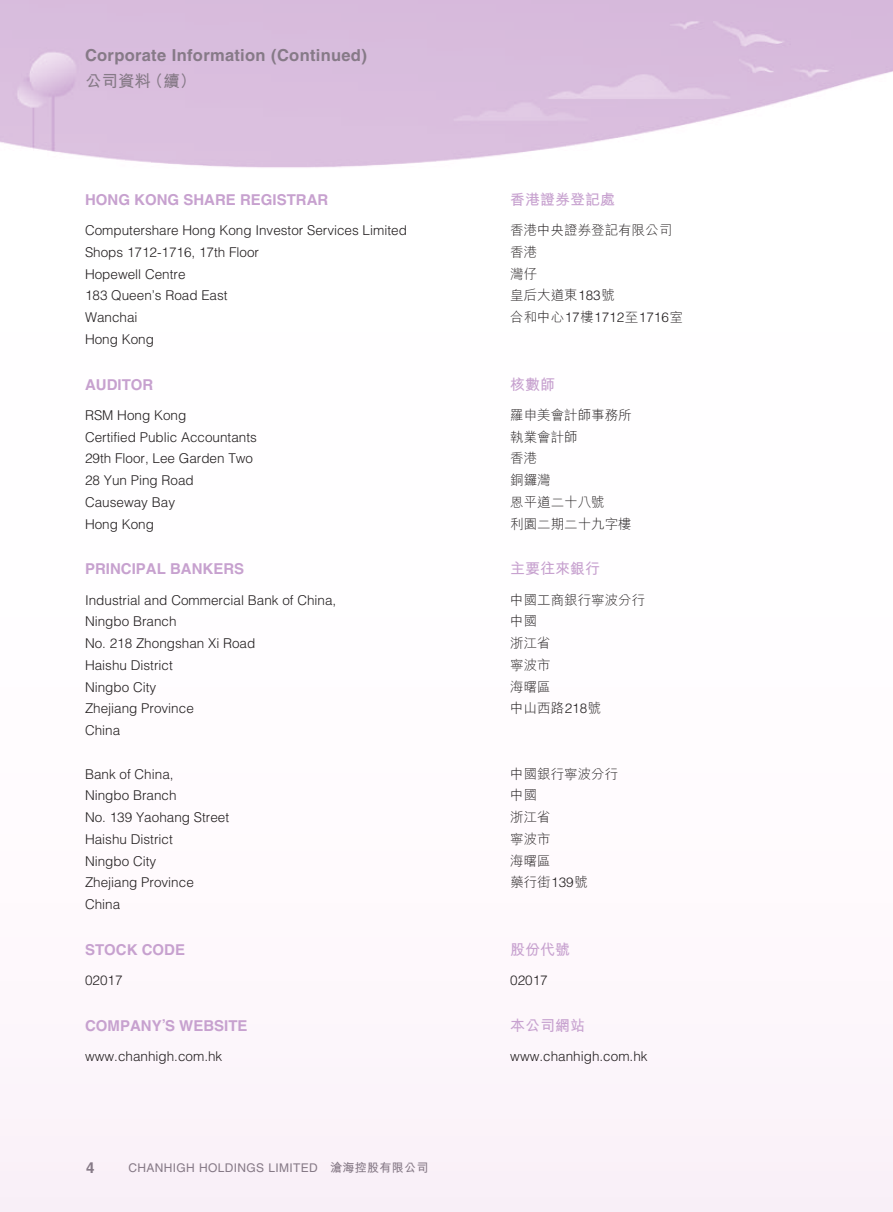
<style>
.page{position:relative;width:893px;height:1212px;background:#fff}
.page>*{position:absolute;margin:0;border:0;box-sizing:border-box;transform-origin:0 0}
.t1{font:700 16.5px "Helvetica LT Std";letter-spacing:.02em;color:#867a87}
.t2{font:700 16.5px "M Hei HK";color:#867a87}
.t3{font:700 15px "Helvetica LT Std";color:#c7a1cf}
.t4{font:700 15px "M Hei HK";color:#c7a1cf}
.t5{font:700 15px "Helvetica LT Std";color:#867a87}
.t6{font:300 13.5px/21.8px "Helvetica LT Std";color:#231f20}
.t7{font:300 13.5px/21.8px "M Hei HK";color:#231f20}
.t8{font:12px "Helvetica LT Std";letter-spacing:.03em;color:#867a87}
.s1{font-family:"M Hei HK";font-weight:700}
.s2{font-family:"Helvetica LT Std"}
.s3{font-family:"M Hei HK"}
</style>
<div class="page">
<p class="t1" style="left:85px;top:45px;width:283px">Corporate Information (Continued)</p>
<p class="t2" style="left:85px;top:69px;width:113px">公司資料（續）</p>
<p class="t3" style="left:85px;top:190px;width:245px">HONG KONG SHARE REGISTRAR</p>
<p class="t6" style="left:85px;top:219px;width:323px">Computershare Hong Kong Investor Services Limited<br>Shops 1712-1716, 17th Floor<br>Hopewell Centre<br>183 Queen’s Road East<br>Wanchai<br>Hong Kong</p>
<p class="t3" style="left:85px;top:375px;width:70px">AUDITOR</p>
<p class="t6" style="left:85px;top:404px;width:173px">RSM Hong Kong<br>Certified Public Accountants<br>29th Floor, Lee Garden Two<br>28 Yun Ping Road<br>Causeway Bay<br>Hong Kong</p>
<p class="t3" style="left:85px;top:560px;width:161px">PRINCIPAL BANKERS</p>
<p class="t6" style="left:85px;top:589px;width:253px">Industrial and Commercial Bank of China,<br>Ningbo Branch<br>No. 218 Zhongshan Xi Road<br>Haishu District<br>Ningbo City<br>Zhejiang Province<br>China</p>
<p class="t6" style="left:85px;top:763px;width:146px">Bank of China,<br>Ningbo Branch<br>No. 139 Yaohang Street<br>Haishu District<br>Ningbo City<br>Zhejiang Province<br>China</p>
<p class="t3" style="left:85px;top:940px;width:102px">STOCK CODE</p>
<p class="t6" style="left:85px;top:969px;width:39px">02017</p>
<p class="t3" style="left:85px;top:1016px;width:164px">COMPANY’S WEBSITE</p>
<p class="t6" style="left:85px;top:1045px;width:139px">www.chanhigh.com.hk</p>
<p class="t5" style="left:86px;top:1159px;width:10px">4</p>
<p class="t8" style="left:128px;top:1161px;width:302px">CHANHIGH HOLDINGS LIMITED <span class="s1">滄海控股有限公司</span></p>
<p class="t4" style="left:510px;top:188px;width:106px">香港證券登記處</p>
<p class="t7" style="left:510px;top:219px;width:163px">香港中央證券登記有限公司香港<br>灣仔<br>皇后大道東<span class="s2">183</span>號</p>
<p class="t6" style="left:510px;top:306px;width:174px"><span class="s3">合和中心</span>17<span class="s3">樓</span>1712<span class="s3">至</span>1716<span class="s3">室</span></p>
<p class="t4" style="left:510px;top:373px;width:46px">核數師</p>
<p class="t7" style="left:510px;top:404px;width:123px">羅申美會計師事務所執業會計師<br>香港<br>銅鑼灣<br>恩平道二十八號<br>利園二期二十九字樓</p>
<p class="t4" style="left:510px;top:558px;width:91px">主要往來銀行</p>
<p class="t7" style="left:510px;top:588px;width:136px">中國工商銀行寧波分行中國<br>浙江省<br>寧波市<br>海曙區<br>中山西路<span class="s2">218</span>號</p>
<p class="t7" style="left:510px;top:762px;width:109px">中國銀行寧波分行中國<br>浙江省<br>寧波市<br>海曙區<br>藥行街<span class="s2">139</span>號</p>
<p class="t4" style="left:510px;top:938px;width:61px">股份代號</p>
<p class="t6" style="left:510px;top:969px;width:39px">02017</p>
<p class="t4" style="left:510px;top:1014px;width:76px">本公司網站</p>
<p class="t6" style="left:510px;top:1045px;width:139px">www.chanhigh.com.hk</p>
</div>
